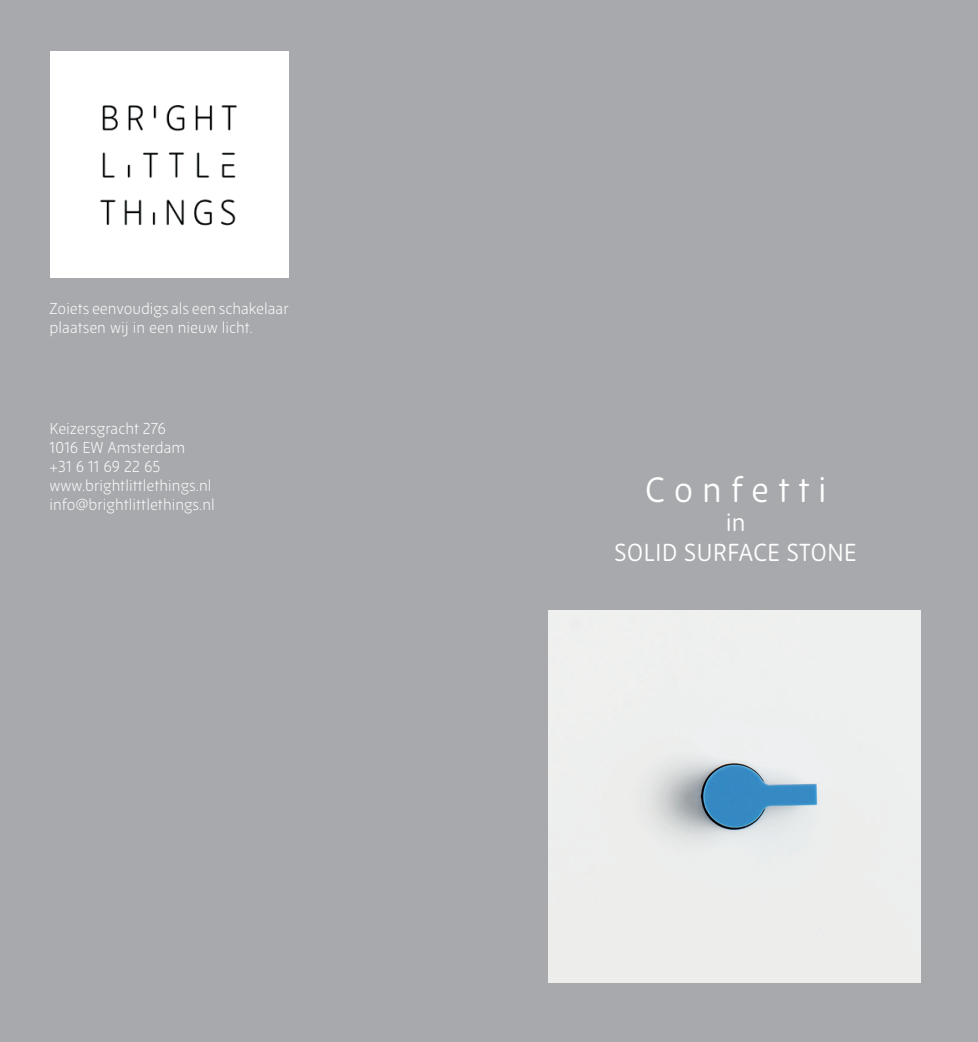
<style>
.page{position:relative;width:978px;height:1042px;background:#fff}
.page>*{position:absolute;margin:0;border:0;box-sizing:border-box;transform-origin:0 0}
.t1{font:35px "New Zen";color:#fff}
.t2{font:24.5px/29.4px "New Zen";color:#fff;text-align:center}
.t3{font:300 15.75px/18.9px "New Zen";color:#fff}
</style>
<div class="page">
<div style="left:0;top:0;width:977px;height:1042px;background:#a8a9ad"></div>
<div style="left:50px;top:51px;width:238px;height:226px;background:#fff"></div>
<img style="left:548px;top:610px;width:372px;height:372px">
<p class="t3" style="left:50px;top:299px;width:240px">Zoiets eenvoudigs als een schakelaar plaatsen wij in een nieuw licht.</p>
<p class="t3" style="left:50px;top:419px;width:167px">Keizersgracht 276<br>1016 EW Amsterdam<br>+31 6 11 69 22 65 www.brightlittlethings.nl info@brightlittlethings.nl</p>
<h1 class="t1" style="left:644px;top:469px;width:183px">C o n f e t t i</h1>
<h2 class="t2" style="left:614px;top:508px;width:244px">in<br>SOLID SURFACE STONE</h2>
</div>
